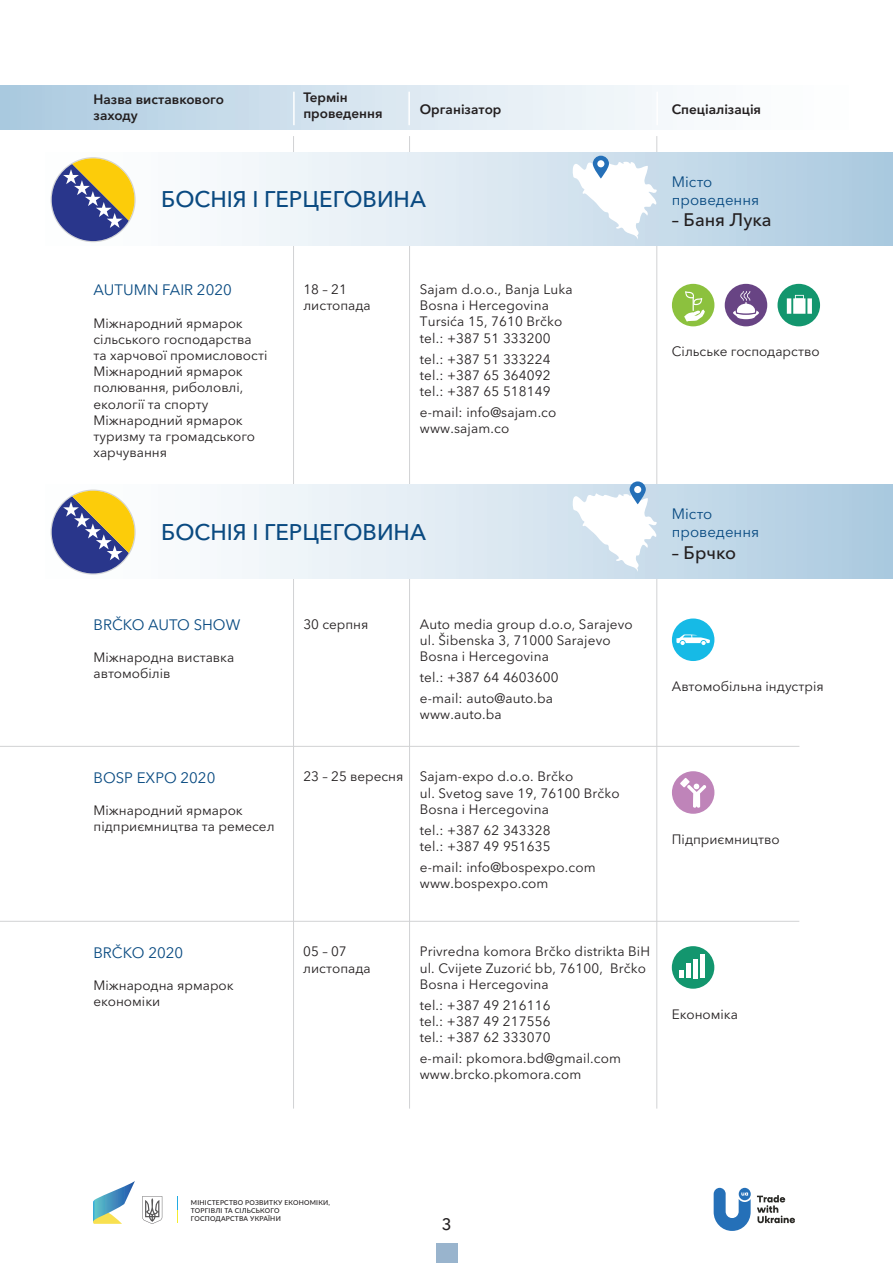
<style>
.page{position:relative;width:893px;height:1263px;background:#fff}
.page>*{position:absolute;margin:0;border:0;box-sizing:border-box;transform-origin:0 0}
.t1{font:500 22.5px "Avenir Next Cyr";color:#0a4a81}
.t2{font:500 18px "Avenir Next Cyr";color:#231f20}
.t3{font:500 16.5px "Avenir Next Cyr";color:#231f20}
.t4{font:15px/18px "Avenir Next Cyr";color:#084a81}
.t5{font:13.5px/16.2px "Avenir Next Cyr";letter-spacing:.01em;color:#231f20}
.t6{font:600 13.5px/16.2px "Avenir Next Cyr";color:#231f20}
.t7{font:500 6.75px/8.1px "Lato";letter-spacing:.03em;color:#231f20}
</style>
<div class="page">
<div style="left:436px;top:1243px;width:21px;height:20px;background:#99b4cd"></div>
<div style="left:672px;top:946px;width:42px;height:43px;background:#13966e;border-radius:50%"></div>
<svg style="left:680px;top:970px;width:4px;height:8px"></svg>
<hr style="left:687px;top:964px;width:4px;height:14px;background:#fff">
<div style="left:693px;top:959px;width:5px;height:19px;background:#fff"></div>
<hr style="left:700px;top:955px;width:4px;height:23px;background:#fff">
<div style="left:672px;top:771px;width:42px;height:43px;background:#bf84b9;border-radius:50%"></div>
<svg style="left:680px;top:778px;width:26px;height:30px"></svg>
<div style="left:672px;top:618px;width:42px;height:43px;background:#16bae6;border-radius:50%"></div>
<svg style="left:676px;top:634px;width:34px;height:11px"></svg>
<div style="left:777px;top:284px;width:43px;height:42px;background:#13966e;border-radius:50%"></div>
<svg style="left:787px;top:295px;width:25px;height:19px"></svg>
<div style="left:672px;top:284px;width:42px;height:42px;background:#8cc13e;border-radius:50%"></div>
<svg style="left:684px;top:291px;width:21px;height:31px"></svg>
<div style="left:725px;top:284px;width:42px;height:42px;background:#684484;border-radius:50%"></div>
<svg style="left:733px;top:291px;width:26px;height:28px"></svg>
<hr style="left:0;top:746px;width:799px;height:1px;background:#d1d2d4">
<hr style="left:0;top:921px;width:799px;height:1px;background:#d1d2d4">
<hr style="left:293px;top:136px;width:1px;height:972px;background:#d1d2d4">
<hr style="left:656px;top:136px;width:1px;height:972px;background:#d1d2d4">
<hr style="left:409px;top:136px;width:1px;height:972px;background:#d1d2d4">
<div style="left:0;top:85px;width:893px;height:44px;background:linear-gradient(to right,#b0cde1,#fff)"></div>
<hr style="left:293px;top:92px;width:2px;height:33px;background:#fff">
<hr style="left:408px;top:92px;width:2px;height:33px;background:#fff">
<hr style="left:656px;top:92px;width:2px;height:33px;background:#fff">
<div style="left:0;top:152px;width:893px;height:94px;background:linear-gradient(to right,#fff,#b0cde2)"></div>
<div style="left:0;top:484px;width:893px;height:94px;background:linear-gradient(to right,#fff,#b0cde2)"></div>
<svg style="left:51px;top:157px;width:85px;height:85px"></svg>
<svg style="left:51px;top:489px;width:85px;height:86px"></svg>
<svg style="left:571px;top:161px;width:88px;height:79px"></svg>
<svg style="left:571px;top:493px;width:88px;height:79px"></svg>
<svg style="left:593px;top:156px;width:16px;height:23px"></svg>
<div style="left:597px;top:160px;width:7px;height:7px;background:#fff;border-radius:50%"></div>
<svg style="left:630px;top:481px;width:16px;height:23px"></svg>
<div style="left:634px;top:486px;width:7px;height:7px;background:#fff;border-radius:50%"></div>
<svg style="left:757px;top:1195px;width:38px;height:28px"></svg>
<svg style="left:714px;top:1188px;width:37px;height:43px"></svg>
<svg style="left:93px;top:1181px;width:42px;height:43px"></svg>
<svg style="left:142px;top:1196px;width:20px;height:28px"></svg>
<svg style="left:177px;top:1197px;width:1px;height:25px"></svg>
<p class="t6" style="left:94px;top:91px;width:132px">Назва виставкового заходу</p>
<p class="t6" style="left:303px;top:89px;width:81px">Термін проведення</p>
<p class="t6" style="left:420px;top:101px;width:83px">Організатор</p>
<p class="t6" style="left:672px;top:101px;width:91px">Спеціалізація</p>
<h1 class="t1" style="left:161px;top:186px;width:266px">БОСНІЯ І ГЕРЦЕГОВИНА</h1>
<p class="t4" style="left:94px;top:281px;width:140px">AUTUMN FAIR 2020</p>
<p class="t5" style="left:94px;top:315px;width:175px">Міжнародний ярмарок сільського господарства та харчової промисловості<br>Міжнародний ярмарок полювання, риболовлі, екології та спорту<br>Міжнародний ярмарок туризму та громадського харчування</p>
<p class="t5" style="left:303px;top:281px;width:69px">18 – 21 листопада</p>
<p class="t5" style="left:420px;top:281px;width:154px">Sajam d.o.o., Banja Luka<br>Bosna i Hercegovina<br>Tursića 15, 7610 Brčko tel.: +387 51 333200</p>
<p class="t5" style="left:420px;top:351px;width:132px;text-align:justify">tel.: +387 51 333224 tel.: +387 65 364092 tel.: +387 65 518149</p>
<p class="t5" style="left:420px;top:404px;width:138px">e-mail: info@sajam.co www.sajam.co</p>
<h1 class="t1" style="left:161px;top:518px;width:266px">БОСНІЯ І ГЕРЦЕГОВИНА</h1>
<p class="t4" style="left:94px;top:616px;width:148px">BRČKO AUTO SHOW</p>
<p class="t5" style="left:94px;top:649px;width:142px">Міжнародна виставка автомобілів</p>
<p class="t4" style="left:94px;top:768px;width:123px">BOSP EXPO 2020</p>
<p class="t5" style="left:94px;top:802px;width:182px">Міжнародний ярмарок підприємництва та ремесел</p>
<p class="t4" style="left:93px;top:943px;width:91px">BRČKO 2020</p>
<p class="t5" style="left:93px;top:977px;width:142px">Міжнародна ярмарок економіки</p>
<p class="t5" style="left:303px;top:616px;width:67px">30 серпня</p>
<p class="t5" style="left:420px;top:616px;width:214px">Auto media group d.o.o, Sarajevo ul. Šibenska 3, 71000 Sarajevo<br>Bosna i Hercegovina</p>
<p class="t5" style="left:420px;top:667px;width:140px;line-height:21px">tel.: +387 64 4603600 e-mail: auto@auto.ba</p>
<p class="t5" style="left:420px;top:706px;width:83px">www.auto.ba</p>
<p class="t5" style="left:303px;top:769px;width:102px">23 – 25 вересня</p>
<p class="t5" style="left:420px;top:769px;width:201px">Sajam-expo d.o.o. Brčko<br>ul. Svetog save 19, 76100 Brčko<br>Bosna i Hercegovina</p>
<p class="t5" style="left:420px;top:822px;width:132px">tel.: +387 62 343328 tel.: +387 49 951635</p>
<p class="t5" style="left:420px;top:859px;width:177px">e-mail: info@bospexpo.com www.bospexpo.com</p>
<p class="t5" style="left:303px;top:943px;width:69px">05 – 07 листопада</p>
<p class="t5" style="left:420px;top:944px;width:232px">Privredna komora Brčko distrikta BiH ul. Cvijete Zuzorić bb, 76100, Brčko<br>Bosna i Hercegovina</p>
<p class="t5" style="left:420px;top:997px;width:132px;text-align:justify">tel.: +387 49 216116 tel.: +387 49 217556 tel.: +387 62 333070</p>
<p class="t5" style="left:420px;top:1050px;width:203px">e-mail: pkomora.bd@gmail.com www.brcko.pkomora.com</p>
<p class="t4" style="left:672px;top:172px;width:89px">Місто проведення</p>
<h2 class="t2" style="left:672px;top:209px;width:101px">– Баня Лука</h2>
<p class="t5" style="left:672px;top:344px;width:149px">Сільське господарство</p>
<p class="t4" style="left:672px;top:505px;width:89px">Місто проведення</p>
<h2 class="t2" style="left:672px;top:541px;width:66px">– Брчко</h2>
<p class="t5" style="left:672px;top:678px;width:153px">Автомобільна індустрія</p>
<p class="t5" style="left:672px;top:831px;width:109px">Підприємництво</p>
<p class="t5" style="left:672px;top:1006px;width:68px">Економіка</p>
<p class="t7" style="left:191px;top:1198px;width:141px">МІНІСТЕРСТВО РОЗВИТКУ ЕКОНОМІКИ,<br>ТОРГІВЛІ ТА СІЛЬСЬКОГО<br>ГОСПОДАРСТВА УКРАЇНИ</p>
<p class="t3" style="left:442px;top:1214px;width:11px">3</p>
</div>
